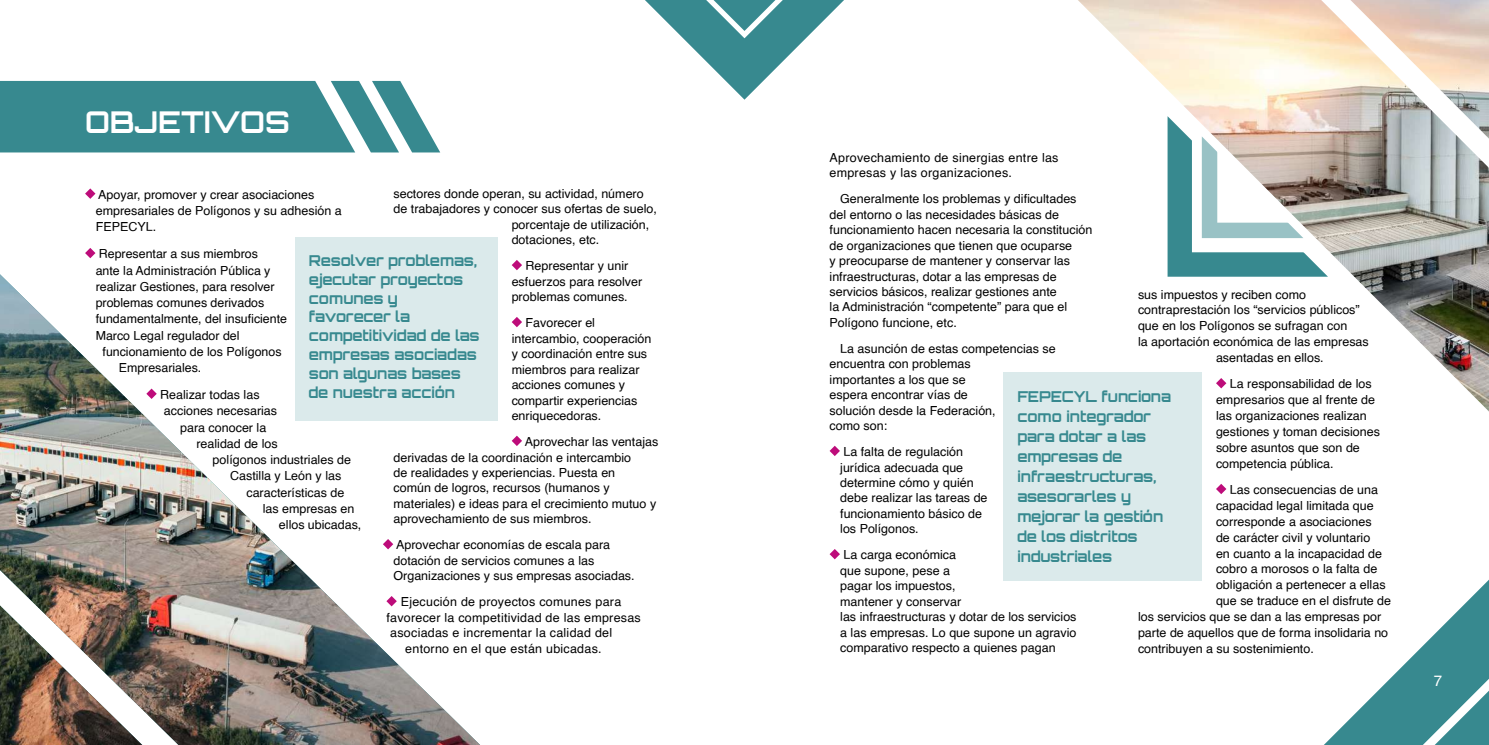
<style>
.page{position:relative;width:1489px;height:745px;background:#fff}
.page>*{position:absolute;margin:0;border:0;box-sizing:border-box;transform-origin:0 0}
.t1{font:700 30px "Orbitron";color:#fff}
.t2{font:700 15px/20px "Orbitron";letter-spacing:-.005em;color:#37898f}
.t3{font:15px "Helvetica LT Std";color:#fff}
.t4{font:12.5px/15.4px "Helvetica";color:#000}
.t5{font:12.5px/15.4px "Helvetica";letter-spacing:.02em;color:#000}
</style>
<div class="page">
<svg style="left:1325px;top:580px;width:163px;height:164px"></svg>
<svg style="left:85px;top:188px;width:10px;height:11px"></svg>
<svg style="left:85px;top:248px;width:10px;height:10px"></svg>
<svg style="left:511px;top:260px;width:11px;height:10px"></svg>
<svg style="left:511px;top:317px;width:11px;height:10px"></svg>
<svg style="left:511px;top:435px;width:11px;height:11px"></svg>
<svg style="left:829px;top:445px;width:11px;height:11px"></svg>
<svg style="left:829px;top:549px;width:11px;height:10px"></svg>
<svg style="left:1216px;top:484px;width:10px;height:10px"></svg>
<img style="left:0;top:274px;width:480px;height:470px">
<svg style="left:645px;top:0;width:199px;height:100px"></svg>
<svg style="left:0;top:81px;width:440px;height:71px;background:#4d969b"></svg>
<img style="left:1078px;top:0;width:410px;height:411px">
<svg style="left:1167px;top:116px;width:160px;height:160px"></svg>
<div style="left:295px;top:236px;width:202px;height:184px;background:#dbeaeb"></div>
<div style="left:1003px;top:372px;width:198px;height:208px;background:#dbeaeb"></div>
<h1 class="t1" style="left:85px;top:103px;width:206px">OBJETIVOS</h1>
<p class="t4" style="left:393px;top:186px;width:252px">sectores donde operan, su actividad, número</p>
<p class="t4" style="left:393px;top:201px;width:265px">de trabajadores y conocer sus ofertas de suelo,</p>
<p class="t4" style="left:511px;top:217px;width:139px">porcentaje de utilización,</p>
<p class="t4" style="left:511px;top:232px;width:89px">dotaciones, etc.</p>
<p class="t4" style="left:511px;top:258px;width:132px;text-indent:14px">Representar y unir esfuerzos para resolver problemas comunes.</p>
<p class="t4" style="left:511px;top:315px;width:141px;text-indent:14px">Favorecer el intercambio, cooperación y coordinación entre sus miembros para realizar acciones comunes y compartir experiencias enriquecedoras.</p>
<p class="t4" style="left:393px;top:434px;width:266px;text-indent:131px">Aprovechar las ventajas derivadas de la coordinación e intercambio<br>de realidades y experiencias. Puesta en<br>común de logros, recursos (humanos y materiales) e ideas para el crecimiento mutuo y aprovechamiento de sus miembros.</p>
<p class="t4" style="left:393px;top:537px;width:243px">Aprovechar economías de escala para dotación de servicios comunes a las<br>Organizaciones y sus empresas asociadas.</p>
<p class="t5" style="left:401px;top:594px;width:222px">Ejecución de proyectos comunes para</p>
<p class="t5" style="left:386px;top:609px;width:256px">favorecer la competitividad de las empresas</p>
<p class="t5" style="left:390px;top:625px;width:223px">asociadas e incrementar la calidad del</p>
<p class="t5" style="left:405px;top:640px;width:198px">entorno en el que están ubicadas.</p>
<p class="t4" style="left:96px;top:186px;width:247px;line-height:16.2px">Apoyar, promover y crear asociaciones empresariales de Polígonos y su adhesión a<br>FEPECYL.</p>
<p class="t4" style="left:99px;top:246px;width:160px">Representar a sus miembros</p>
<p class="t4" style="left:96px;top:263px;width:176px">ante la Administración Pública y</p>
<p class="t4" style="left:96px;top:279px;width:180px">realizar Gestiones, para resolver</p>
<p class="t4" style="left:96px;top:295px;width:170px">problemas comunes derivados</p>
<p class="t4" style="left:96px;top:311px;width:193px">fundamentalmente, del insuficiente</p>
<p class="t4" style="left:96px;top:327px;width:145px">Marco Legal regulador del</p>
<p class="t4" style="left:103px;top:344px;width:180px">funcionamiento de los Polígonos</p>
<p class="t4" style="left:119px;top:360px;width:84px">Empresariales.</p>
<p class="t4" style="left:160px;top:387px;width:101px">Realizar todas las</p>
<p class="t4" style="left:164px;top:403px;width:115px">acciones necesarias</p>
<p class="t4" style="left:180px;top:419px;width:88px">para conocer la</p>
<p class="t4" style="left:196px;top:436px;width:83px">realidad de los</p>
<p class="t4" style="left:213px;top:452px;width:140px">polígonos industriales de</p>
<p class="t4" style="left:230px;top:468px;width:113px">Castilla y León y las</p>
<p class="t4" style="left:246px;top:484px;width:99px">características de</p>
<p class="t4" style="left:263px;top:500px;width:93px">las empresas en</p>
<p class="t4" style="left:279px;top:517px;width:84px">ellos ubicadas,</p>
<p class="t2" style="left:309px;top:251px;width:172px;line-height:18.8px">Resolver problemas, ejecutar proyectos comunes y favorecer la competitividad de las empresas asociadas son algunas bases de nuestra acción</p>
<p class="t5" style="left:829px;top:150px;width:230px">Aprovechamiento de sinergias entre las empresas y las organizaciones.</p>
<p class="t4" style="left:829px;top:191px;width:264px;text-indent:11px">Generalmente los problemas y dificultades del entorno o las necesidades básicas de funcionamiento hacen necesaria la constitución de organizaciones que tienen que ocuparse<br>y preocuparse de mantener y conservar las infraestructuras, dotar a las empresas de servicios básicos, realizar gestiones ante<br>la Administración “competente” para que el Polígono funcione, etc.</p>
<p class="t4" style="left:829px;top:341px;width:228px;text-indent:11px">La asunción de estas competencias se encuentra con problemas<br>importantes a los que se<br>espera encontrar vías de<br>solución desde la Federación,<br>como son:</p>
<p class="t4" style="left:840px;top:444px;width:149px">La falta de regulación jurídica adecuada que determine cómo y quién debe realizar las tareas de funcionamiento básico de los Polígonos.</p>
<p class="t4" style="left:840px;top:547px;width:238px">La carga económica<br>que supone, pese a<br>pagar los impuestos,<br>mantener y conservar<br>las infraestructuras y dotar de los servicios a las empresas. Lo que supone un agravio comparativo respecto a quienes pagan</p>
<p class="t4" style="left:1137px;top:286px;width:170px">sus impuestos y reciben como</p>
<p class="t4" style="left:1137px;top:302px;width:223px">contraprestación los “servicios públicos”</p>
<p class="t4" style="left:1137px;top:318px;width:211px">que en los Polígonos se sufragan con</p>
<p class="t4" style="left:1137px;top:334px;width:232px">la aportación económica de las empresas</p>
<p class="t4" style="left:1215px;top:350px;width:109px">asentadas en ellos.</p>
<p class="t4" style="left:1215px;top:376px;width:165px;line-height:15.9px;text-indent:14px">La responsabilidad de los empresarios que al frente de las organizaciones realizan gestiones y toman decisiones sobre asuntos que son de competencia pública.</p>
<p class="t4" style="left:1229px;top:482px;width:149px">Las consecuencias de una</p>
<p class="t4" style="left:1215px;top:498px;width:159px">capacidad legal limitada que</p>
<p class="t4" style="left:1215px;top:514px;width:157px">corresponde a asociaciones</p>
<p class="t4" style="left:1215px;top:529px;width:156px">de carácter civil y voluntario</p>
<p class="t4" style="left:1215px;top:545px;width:168px">en cuanto a la incapacidad de</p>
<p class="t4" style="left:1215px;top:561px;width:163px">cobro a morosos o la falta de</p>
<p class="t4" style="left:1215px;top:577px;width:171px">obligación a pertenecer a ellas</p>
<p class="t4" style="left:1215px;top:593px;width:177px">que se traduce en el disfrute de</p>
<p class="t4" style="left:1137px;top:609px;width:245px">los servicios que se dan a las empresas por</p>
<p class="t4" style="left:1137px;top:624px;width:252px">parte de aquellos que de forma insolidaria no</p>
<p class="t4" style="left:1137px;top:640px;width:177px">contribuyen a su sostenimiento.</p>
<p class="t2" style="left:1017px;top:386px;width:155px">FEPECYL funciona como integrador para dotar a las empresas de infraestructuras, asesorarles y mejorar la gestión de los distritos industriales</p>
<p class="t3" style="left:1433px;top:671px;width:10px">7</p>
</div>
